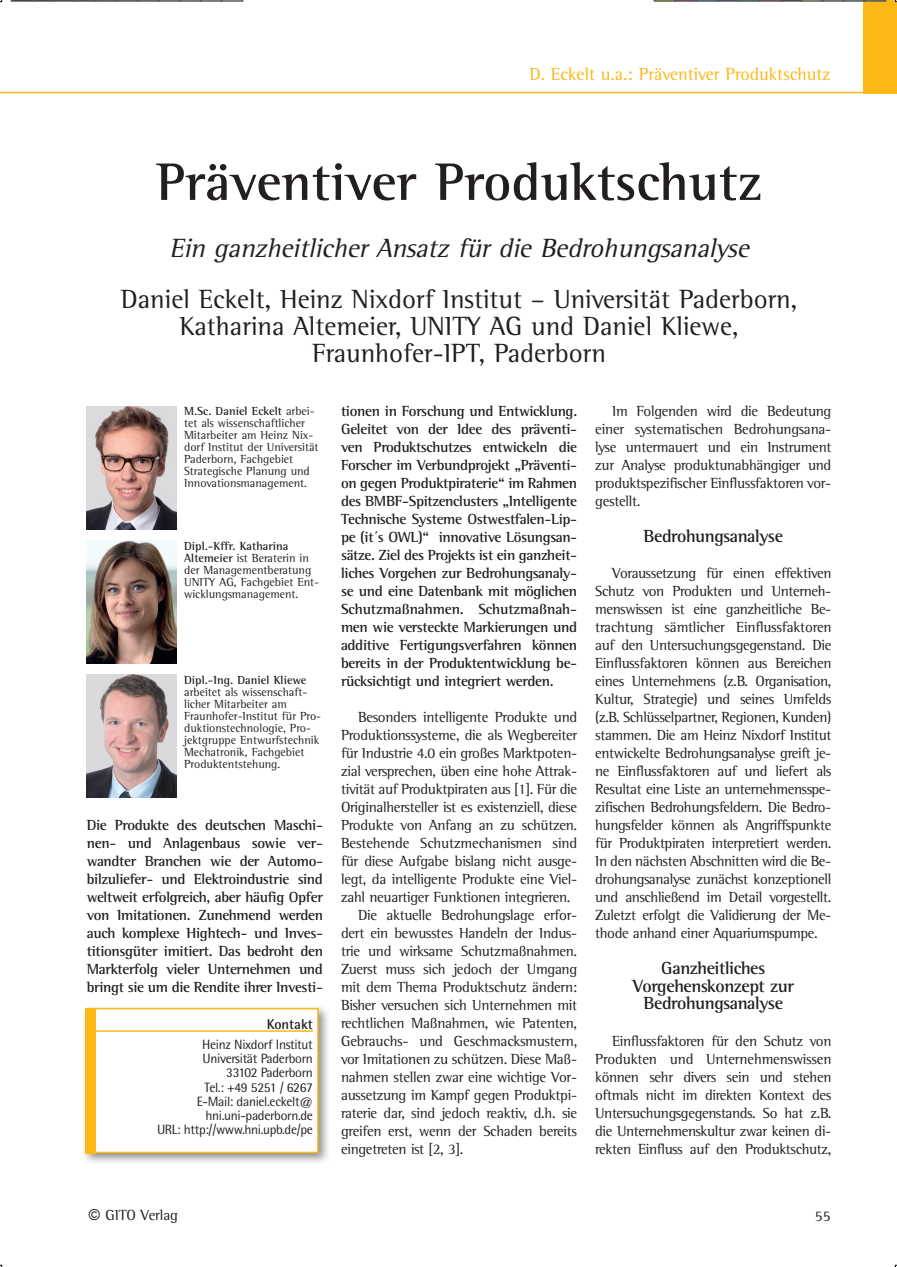
<style>
.page{position:relative;width:897px;height:1267px;background:#fff}
.page>*{position:absolute;margin:0;border:0;box-sizing:border-box;transform-origin:0 0}
.Titel{font:700 54px "Rotis Semi Serif";color:#231f20}
.Autoren{font:27px/27px "Rotis Semi Serif";color:#231f20;text-align:center}
.obertitel{font:italic 27px "Rotis Semi Serif";color:#231f20}
.Subhead{font:700 18px/17.2px "Rotis Semi Serif";letter-spacing:-.025em;color:#231f20;text-align:center}
.t1{font:18px "Rotis Semi Serif";color:#fcb814}
.Seitenzahl_rechts{font:15px/18px "Rotis Semi Serif";letter-spacing:-.02em;color:#231f20;text-align:justify}
.Abstract{font:700 15px/18px "Rotis Semi Serif";letter-spacing:-.025em;color:#231f20;text-align:justify}
.Kontakt{font:700 14.25px "Rotis Semi Sans";color:#231f20}
.Kontaktadresse{font:13.5px/14.2px "Rotis Semi Sans";letter-spacing:-.025em;color:#231f20;text-align:right}
.Lebenslauf{font:12px/12px "Rotis Semi Serif";color:#231f20}
.s1{font-weight:700}
.s2{font-family:"Arial"}
</style>
<div class="page">
<div style="left:863px;top:0;width:33px;height:93px;background:#fcb814"></div>
<hr style="left:0;top:92px;width:895px;height:1px;background:#fcb814">
<img style="left:87px;top:406px;width:89px;height:123px">
<div style="left:81px;top:1003px;width:250px;height:162px;background:#231f20;opacity:.5"></div>
<div style="left:86px;top:1008px;width:232px;height:144px;background:#fff"></div>
<hr style="left:95px;top:1030px;width:218px;height:1px;background:#fcb814">
<div style="left:85px;top:1007px;width:233px;height:146px;border:2px solid #fff"></div>
<div style="left:85px;top:1008px;width:10px;height:145px;background:#fcb814"></div>
<img style="left:87px;top:540px;width:89px;height:123px">
<img style="left:87px;top:674px;width:89px;height:124px">
<svg style="left:11px;top:0;width:232px;height:2px"></svg>
<svg style="left:653px;top:0;width:233px;height:2px"></svg>
<p class="t1" style="left:529px;top:63px;width:303px">D. Eckelt u.a.: Präventiver Produktschutz</p>
<p class="Titel" style="left:156px;top:149px;width:606px">Präventiver Produktschutz</p>
<p class="obertitel" style="left:169px;top:232px;width:588px">Ein ganzheitlicher Ansatz für die Bedrohungsanalyse</p>
<p class="Autoren" style="left:121px;top:285px;width:678px">Daniel Eckelt, Heinz Nixdorf Institut – Universität Paderborn,<br>Katharina Altemeier, UNITY AG und Daniel Kliewe,<br>Fraunhofer-IPT, Paderborn</p>
<p class="Lebenslauf" style="left:184px;top:405px;width:136px"><span class="s1">M.Sc. Daniel Eckelt</span> arbei&shy;tet als wissenschaftlicher<br>Mitarbeiter am Heinz Nix&shy;dorf Institut der Universität<br>Paderborn, Fachgebiet<br>Strategische Planung und<br>Innovationsmanagement.</p>
<p class="Lebenslauf" style="left:184px;top:539px;width:136px"><span class="s1">Dipl.-Kffr. Katharina<br>Altemeier</span> ist Beraterin in der Managementberatung<br>UNITY AG, Fachgebiet Ent&shy;wicklungsmanagement.</p>
<p class="Lebenslauf" style="left:184px;top:673px;width:138px"><span class="s1">Dipl.-Ing. Daniel Kliewe </span>arbeitet als wissenschaft&shy;licher Mitarbeiter am<br>Fraunhofer-Institut für Pro&shy;duktionstechnologie, Pro&shy;jektgruppe Entwurfstechnik<br>Mechatronik, Fachgebiet<br>Produktentstehung.</p>
<p class="Abstract" style="left:87px;top:816px;width:238px">Die Produkte des deutschen Maschi&shy;nen- und Anlagenbaus sowie ver&shy;wandter Branchen wie der Automo&shy;bilzuliefer- und Elektroindustrie sind weltweit erfolgreich, aber häufig Opfer von Imitationen. Zunehmend werden auch komplexe Hightech- und Inves&shy;titionsgüter imitiert. Das bedroht den Markterfolg vieler Unternehmen und bringt sie um die Rendite ihrer Investi-</p>
<p class="Kontakt" style="left:267px;top:1015px;width:48px">Kontakt</p>
<p class="Kontaktadresse" style="left:202px;top:1036px;width:112px">Heinz Nixdorf Institut</p>
<p class="Kontaktadresse" style="left:202px;top:1051px;width:112px">Universität Paderborn</p>
<p class="Kontaktadresse" style="left:226px;top:1065px;width:88px">33102 Paderborn</p>
<p class="Kontaktadresse" style="left:204px;top:1079px;width:110px">Tel.: +49 5251 / 6267</p>
<p class="Kontaktadresse" style="left:197px;top:1093px;width:118px">E-Mail: daniel.eckelt@ hni.uni-paderborn.de</p>
<p class="Kontaktadresse" style="left:157px;top:1122px;width:157px">URL: http://www.hni.upb.de/pe</p>
<p class="Abstract" style="left:341px;top:402px;width:238px">tionen in Forschung und Entwicklung.<br>Geleitet von der Idee des präventi&shy;ven Produktschutzes entwickeln die Forscher im Verbundprojekt „Präventi&shy;on gegen Produktpiraterie“ im Rahmen des BMBF-Spitzenclusters „Intelligente Technische Systeme Ostwestfalen-Lip&shy;pe (it´s OWL)“ innovative Lösungsan&shy;sätze. Ziel des Projekts ist ein ganzheit&shy;liches Vorgehen zur Bedrohungsanaly&shy;se und eine Datenbank mit möglichen Schutzmaßnahmen. Schutzmaßnah&shy;men wie versteckte Markierungen und additive Fertigungsverfahren können bereits in der Produktentwicklung be&shy;rücksichtigt und integriert werden.</p>
<p class="Seitenzahl_rechts" style="left:341px;top:708px;width:238px;text-indent:17px">Besonders intelligente Produkte und Produktionssysteme, die als Wegbereiter für Industrie 4.0 ein großes Marktpoten&shy;zial versprechen, üben eine hohe Attrak&shy;tivität auf Produktpiraten aus [1]. Für die Originalhersteller ist es existenziell, diese Produkte von Anfang an zu schützen.<br>Bestehende Schutzmechanismen sind für diese Aufgabe bislang nicht ausge&shy;legt, da intelligente Produkte eine Viel&shy;zahl neuartiger Funktionen integrieren.</p>
<p class="Seitenzahl_rechts" style="left:341px;top:906px;width:238px;text-indent:17px">Die aktuelle Bedrohungslage erfor&shy;dert ein bewusstes Handeln der Indus&shy;trie und wirksame Schutzmaßnahmen.<br>Zuerst muss sich jedoch der Umgang mit dem Thema Produktschutz ändern:<br>Bisher versuchen sich Unternehmen mit rechtlichen Maßnahmen, wie Patenten, Gebrauchs- und Geschmacksmustern, vor Imitationen zu schützen. Diese Maß&shy;nahmen stellen zwar eine wichtige Vor&shy;aussetzung im Kampf gegen Produktpi&shy;raterie dar, sind jedoch reaktiv, d.h. sie greifen erst, wenn der Schaden bereits eingetreten ist [2, 3].</p>
<p class="Seitenzahl_rechts" style="left:595px;top:402px;width:238px;text-indent:17px">Im Folgenden wird die Bedeutung einer systematischen Bedrohungsana&shy;lyse untermauert und ein Instrument zur Analyse produktunabhängiger und produktspezifischer Einflussfaktoren vor&shy;gestellt.</p>
<p class="Subhead" style="left:643px;top:527px;width:141px">Bedrohungsanalyse</p>
<p class="Seitenzahl_rechts" style="left:595px;top:564px;width:238px;text-indent:17px">Voraussetzung für einen effektiven Schutz von Produkten und Unterneh&shy;menswissen ist eine ganzheitliche Be&shy;trachtung sämtlicher Einflussfaktoren auf den Untersuchungsgegenstand. Die Einflussfaktoren können aus Bereichen eines Unternehmens (z.B. Organisation, Kultur, Strategie) und seines Umfelds (z.B. Schlüsselpartner, Regionen, Kunden) stammen. Die am Heinz Nixdorf Institut entwickelte Bedrohungsanalyse greift je&shy;ne Einflussfaktoren auf und liefert als Resultat eine Liste an unternehmensspe&shy;zifischen Bedrohungsfeldern. Die Bedro&shy;hungsfelder können als Angriffspunkte für Produktpiraten interpretiert werden.<br>In den nächsten Abschnitten wird die Be&shy;drohungsanalyse zunächst konzeptionell und anschließend im Detail vorgestellt.<br>Zuletzt erfolgt die Validierung der Me&shy;thode anhand einer Aquariumspumpe.</p>
<p class="Subhead" style="left:632px;top:959px;width:163px">Ganzheitliches<br>Vorgehenskonzept zur<br>Bedrohungsanalyse</p>
<p class="Seitenzahl_rechts" style="left:595px;top:1032px;width:238px;text-indent:17px">Einflussfaktoren für den Schutz von Produkten und Unternehmenswissen können sehr divers sein und stehen oftmals nicht im direkten Kontext des Untersuchungsgegenstands. So hat z.B. die Unternehmenskultur zwar keinen di&shy;rekten Einfluss auf den Produktschutz,</p>
<p class="Seitenzahl_rechts" style="left:89px;top:1205px;width:90px"><span class="s2">©</span> GITO Verlag</p>
<p class="Seitenzahl_rechts" style="left:814px;top:1206px;width:17px">55</p>
</div>
